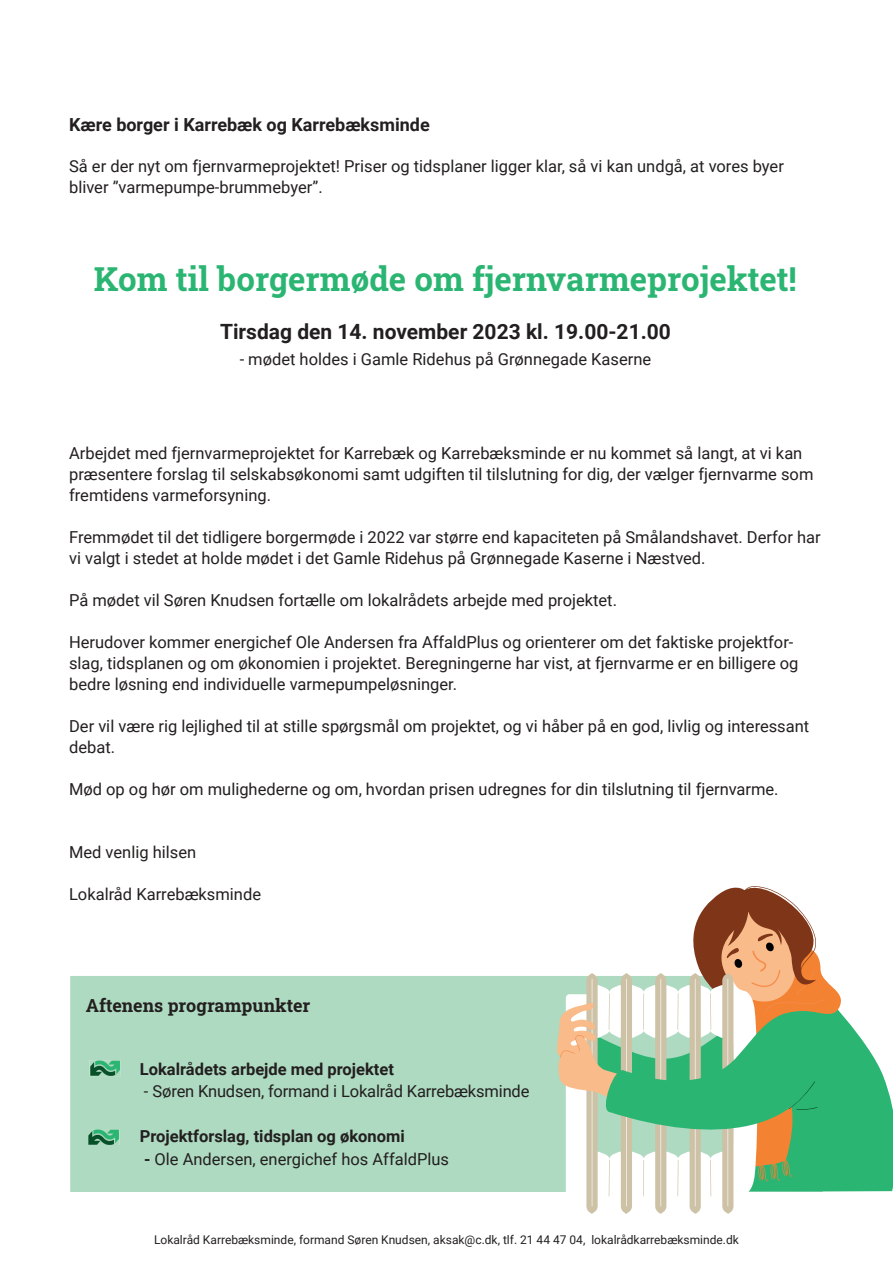
<style>
.page{position:relative;width:893px;height:1263px;background:#fff}
.page>*{position:absolute;margin:0;border:0;box-sizing:border-box;transform-origin:0 0}
.t1{font:33px "Roboto Slab";color:#2bb572}
.t2{font:700 21px "Roboto";color:#231f20}
.t3{font:700 18px "Roboto";color:#231f20}
.t4{font:18px "Roboto Slab";color:#231f20}
.t5{font:16.5px/21px "Roboto";color:#231f20}
.t6{font:700 16.5px "Roboto";color:#231f20}
.t7{font:12px "Roboto";color:#231f20}
.s1{font-weight:700}
</style>
<div class="page">
<div style="left:70px;top:976px;width:487px;height:216px;background:#addac0"></div>
<img style="left:88px;top:1129px;width:31px;height:16px">
<img style="left:88px;top:1142px;width:31px;height:1px">
<img style="left:89px;top:1060px;width:32px;height:16px">
<img style="left:89px;top:1075px;width:30px;height:1px">
<svg style="left:557px;top:886px;width:336px;height:328px"></svg>
<p class="t3" style="left:69px;top:112px;width:362px">Kære borger i Karrebæk og Karrebæksminde</p>
<p class="t5" style="left:69px;top:155px;width:716px">Så er der nyt om fjernvarmeprojektet! Priser og tidsplaner ligger klar, så vi kan undgå, at vores byer bliver ”varmepumpe-brummebyer”.</p>
<h1 class="t1" style="left:94px;top:257px;width:704px">Kom til borgermøde om fjernvarmeprojektet!</h1>
<p class="t2" style="left:220px;top:317px;width:452px">Tirsdag den 14. november 2023 kl. 19.00-21.00</p>
<p class="t5" style="left:240px;top:348px;width:413px">- mødet holdes i Gamle Ridehus på Grønnegade Kaserne</p>
<p class="t5" style="left:69px;top:442px;width:746px">Arbejdet med fjernvarmeprojektet for Karrebæk og Karrebæksminde er nu kommet så langt, at vi kan præsentere forslag til selskabsøkonomi samt udgiften til tilslutning for dig, der vælger fjernvarme som fremtidens varmeforsyning.</p>
<p class="t5" style="left:69px;top:526px;width:753px">Fremmødet til det tidligere borgermøde i 2022 var større end kapaciteten på Smålandshavet. Derfor har vi valgt i stedet at holde mødet i det Gamle Ridehus på Grønnegade Kaserne i Næstved.</p>
<p class="t5" style="left:69px;top:589px;width:549px">På mødet vil Søren Knudsen fortælle om lokalrådets arbejde med projektet.</p>
<p class="t5" style="left:69px;top:631px;width:731px">Herudover kommer energichef Ole Andersen fra AffaldPlus og orienterer om det faktiske projektfor&shy;slag, tidsplanen og om økonomien i projektet. Beregningerne har vist, at fjernvarme er en billigere og bedre løsning end individuelle varmepumpeløsninger.</p>
<p class="t5" style="left:69px;top:715px;width:742px">Der vil være rig lejlighed til at stille spørgsmål om projektet, og vi håber på en god, livlig og interessant debat.</p>
<p class="t5" style="left:69px;top:778px;width:711px">Mød op og hør om mulighederne og om, hvordan prisen udregnes for din tilslutning til fjernvarme.</p>
<p class="t5" style="left:69px;top:841px;width:129px">Med venlig hilsen</p>
<p class="t5" style="left:69px;top:883px;width:194px">Lokalråd Karrebæksminde</p>
<p class="t4" style="left:86px;top:993px;width:226px">Aftenens programpunkter</p>
<p class="t6" style="left:140px;top:1057px;width:256px">Lokalrådets arbejde med projektet</p>
<p class="t5" style="left:144px;top:1080px;width:387px">- Søren Knudsen, formand i Lokalråd Karrebæksminde</p>
<p class="t6" style="left:140px;top:1125px;width:266px">Projektforslag, tidsplan og økonomi</p>
<p class="t5" style="left:144px;top:1148px;width:307px"><span class="s1">-</span> Ole Andersen, energichef hos AffaldPlus</p>
<p class="t7" style="left:154px;top:1231px;width:586px">Lokalråd Karrebæksminde, formand Søren Knudsen, aksak@c.dk, tlf. 21 44 47 04, lokalrådkarrebæksminde.dk</p>
</div>
